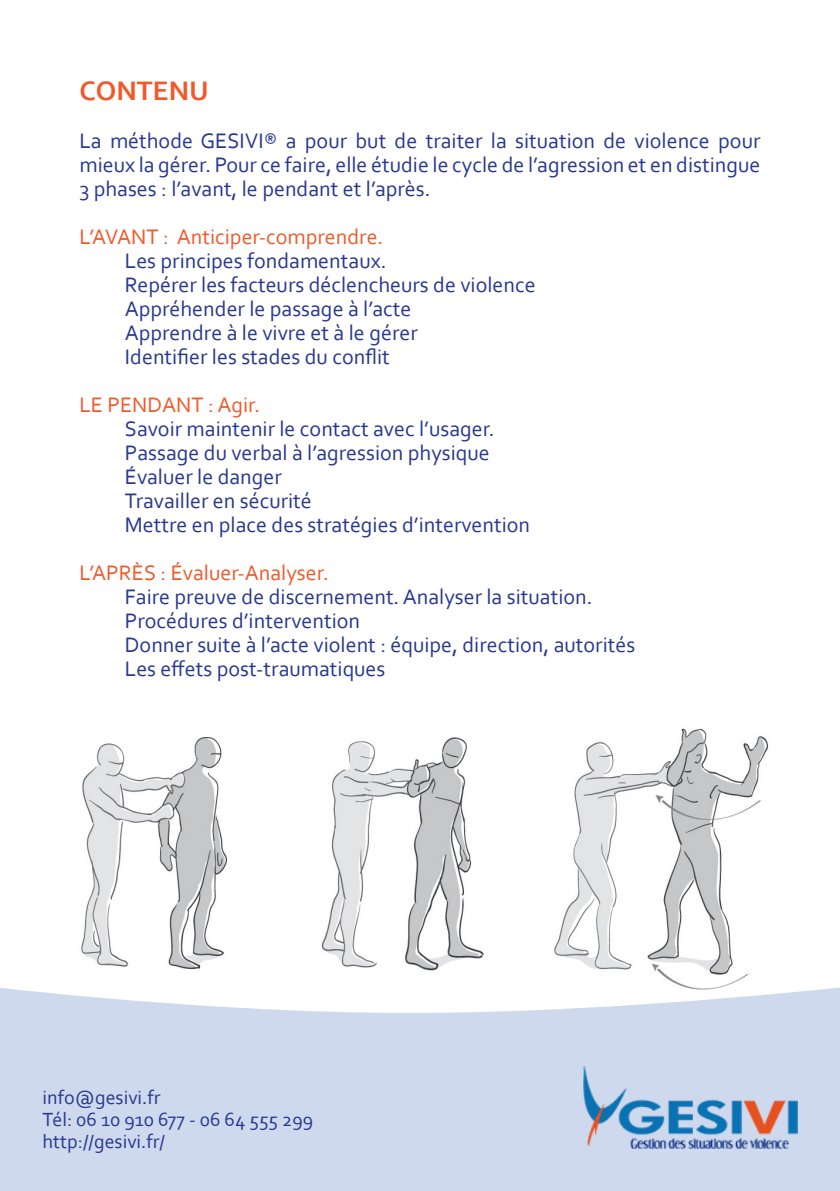
<style>
.page{position:relative;width:840px;height:1191px;background:#fff}
.page>*{position:absolute;margin:0;border:0;box-sizing:border-box;transform-origin:0 0}
.t1{font:700 28px "Corbel";color:#f15929}
.t2{font:22px/24px "Corbel";color:#283890;text-align:justify}
.t3{font:22px "Corbel";color:#f15929}
.t4{font:20px/22px "Corbel";color:#283890}
</style>
<div class="page">
<svg style="left:0;top:987px;width:839px;height:204px;fill:#cfd9ed"></svg>
<img style="left:583px;top:1065px;width:214px;height:83px">
<img style="left:68px;top:728px;width:703px;height:264px">
<p class="t1" style="left:79px;top:74px;width:131px">CONTENU</p>
<p class="t2" style="left:79px;top:128px;width:682px">La méthode GESIVI® a pour but de traiter la situation de violence pour mieux la gérer. Pour ce faire, elle étudie le cycle de l’agression et en distingue 3 phases : l’avant, le pendant et l’après.</p>
<p class="t3" style="left:79px;top:223px;width:305px">L’AVANT : Anticiper-comprendre.</p>
<p class="t2" style="left:125px;top:248px;width:263px">Les principes fondamentaux.</p>
<p class="t2" style="left:125px;top:272px;width:412px">Repérer les facteurs déclencheurs de violence</p>
<p class="t2" style="left:125px;top:296px;width:288px">Appréhender le passage à l’acte</p>
<p class="t2" style="left:125px;top:320px;width:294px">Apprendre à le vivre et à le gérer</p>
<p class="t2" style="left:125px;top:344px;width:266px">Identifier les stades du conflit</p>
<p class="t3" style="left:79px;top:391px;width:182px">LE PENDANT : Agir.</p>
<p class="t2" style="left:125px;top:416px;width:371px">Savoir maintenir le contact avec l’usager.</p>
<p class="t2" style="left:125px;top:440px;width:366px">Passage du verbal à l’agression physique</p>
<p class="t2" style="left:125px;top:464px;width:158px">Évaluer le danger</p>
<p class="t2" style="left:125px;top:488px;width:188px">Travailler en sécurité</p>
<p class="t2" style="left:125px;top:512px;width:406px">Mettre en place des stratégies d’intervention</p>
<p class="t3" style="left:79px;top:559px;width:251px">L’APRÈS : Évaluer-Analyser.</p>
<p class="t2" style="left:125px;top:584px;width:469px">Faire preuve de discernement. Analyser la situation.</p>
<p class="t2" style="left:125px;top:608px;width:237px">Procédures d’intervention</p>
<p class="t2" style="left:125px;top:632px;width:511px">Donner suite à l’acte violent : équipe, direction, autorités</p>
<p class="t2" style="left:125px;top:656px;width:262px">Les effets post-traumatiques</p>
<p class="t4" style="left:43px;top:1085px;width:272px">info@gesivi.fr<br>Tél: 06 10 910 677 - 06 64 555 299 http://gesivi.fr/</p>
</div>
